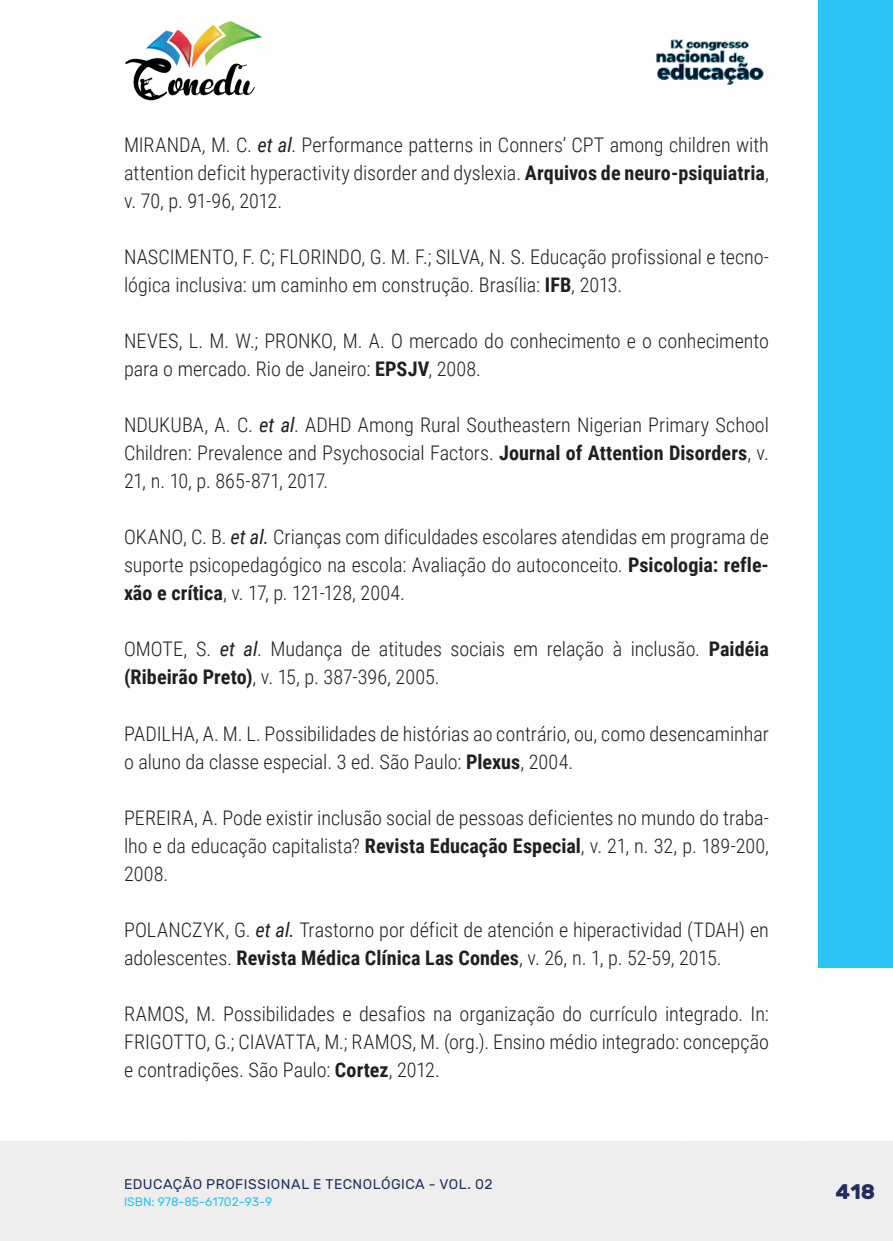
<style>
.page{position:relative;width:893px;height:1241px;background:#fff}
.page>*{position:absolute;margin:0;border:0;box-sizing:border-box;transform-origin:0 0}
.t1{font:700 21px "Rubik";color:#202d5e}
._17_REFERENCIAS{font:300 20.12px/28px "Roboto Condensed";color:#231f20;text-align:justify}
.t2{font:14px "Rubik";letter-spacing:.035em;color:#202d5e}
.t3{font:12.25px "Rubik";color:#29c4f3}
.s1{font-weight:400;font-style:italic}
.s2{font-weight:700}
</style>
<div class="page">
<div style="left:0;top:1141px;width:893px;height:99px;background:#eeeeef"></div>
<div style="left:819px;top:0;width:74px;height:967px;background:#29c4f3"></div>
<img style="left:125px;top:20px;width:137px;height:81px">
<img style="left:656px;top:39px;width:108px;height:46px">
<p class="_17_REFERENCIAS" style="left:124px;top:130px;width:646px">MIRANDA, M. C. <span class="s1">et al</span>. Performance patterns in Conners’ CPT among children with attention deficit hyperactivity disorder and dyslexia. <span class="s2">Arquivos de neuro-psiquiatria</span>, v. 70, p. 91-96, 2012.</p>
<p class="_17_REFERENCIAS" style="left:124px;top:242px;width:646px">NASCIMENTO, F. C; FLORINDO, G. M. F.; SILVA, N. S. Educação profissional e tecno&shy;lógica inclusiva: um caminho em construção. Brasília: <span class="s2">IFB</span>, 2013.</p>
<p class="_17_REFERENCIAS" style="left:124px;top:326px;width:646px">NEVES, L. M. W.; PRONKO, M. A. O mercado do conhecimento e o conhecimento para o mercado. Rio de Janeiro: <span class="s2">EPSJV</span>, 2008.</p>
<p class="_17_REFERENCIAS" style="left:124px;top:410px;width:646px">NDUKUBA, A. C. <span class="s1">et al</span>. ADHD Among Rural Southeastern Nigerian Primary School Children: Prevalence and Psychosocial Factors. <span class="s2">Journal of Attention Disorders</span>, v.<br>21, n. 10, p. 865-871, 2017.</p>
<p class="_17_REFERENCIAS" style="left:124px;top:522px;width:646px">OKANO, C. B. <span class="s1">et al.</span> Crianças com dificuldades escolares atendidas em programa de suporte psicopedagógico na escola: Avaliação do autoconceito. <span class="s2">Psicologia: refle&shy;xão e crítica</span>, v. 17, p. 121-128, 2004.</p>
<p class="_17_REFERENCIAS" style="left:124px;top:634px;width:646px">OMOTE, S. <span class="s1">et al</span>. Mudança de atitudes sociais em relação à inclusão. <span class="s2">Paidéia (Ribeirão Preto)</span>, v. 15, p. 387-396, 2005.</p>
<p class="_17_REFERENCIAS" style="left:124px;top:718px;width:646px">PADILHA, A. M. L. Possibilidades de histórias ao contrário, ou, como desencaminhar o aluno da classe especial. 3 ed. São Paulo: <span class="s2">Plexus</span>, 2004.</p>
<p class="_17_REFERENCIAS" style="left:124px;top:802px;width:646px">PEREIRA, A. Pode existir inclusão social de pessoas deficientes no mundo do traba&shy;lho e da educação capitalista? <span class="s2">Revista Educação Especial</span>, v. 21, n. 32, p. 189-200, 2008.</p>
<p class="_17_REFERENCIAS" style="left:124px;top:914px;width:646px">POLANCZYK, G. <span class="s1">et al.</span> Trastorno por déficit de atención e hiperactividad (TDAH) en adolescentes. <span class="s2">Revista Médica Clínica Las Condes</span>, v. 26, n. 1, p. 52-59, 2015.</p>
<p class="_17_REFERENCIAS" style="left:124px;top:998px;width:646px">RAMOS, M. Possibilidades e desafios na organização do currículo integrado. In:<br>FRIGOTTO, G.; CIAVATTA, M.; RAMOS, M. (org.). Ensino médio integrado: concepção e contradições. São Paulo: <span class="s2">Cortez</span>, 2012.</p>
<p class="t2" style="left:124px;top:1175px;width:370px">EDUCAÇÃO PROFISSIONAL E TECNOLÓGICA - VOL. 02</p>
<p class="t3" style="left:124px;top:1194px;width:150px">ISBN: 978-85-61702-93-9</p>
<p class="t1" style="left:836px;top:1179px;width:41px">418</p>
</div>
